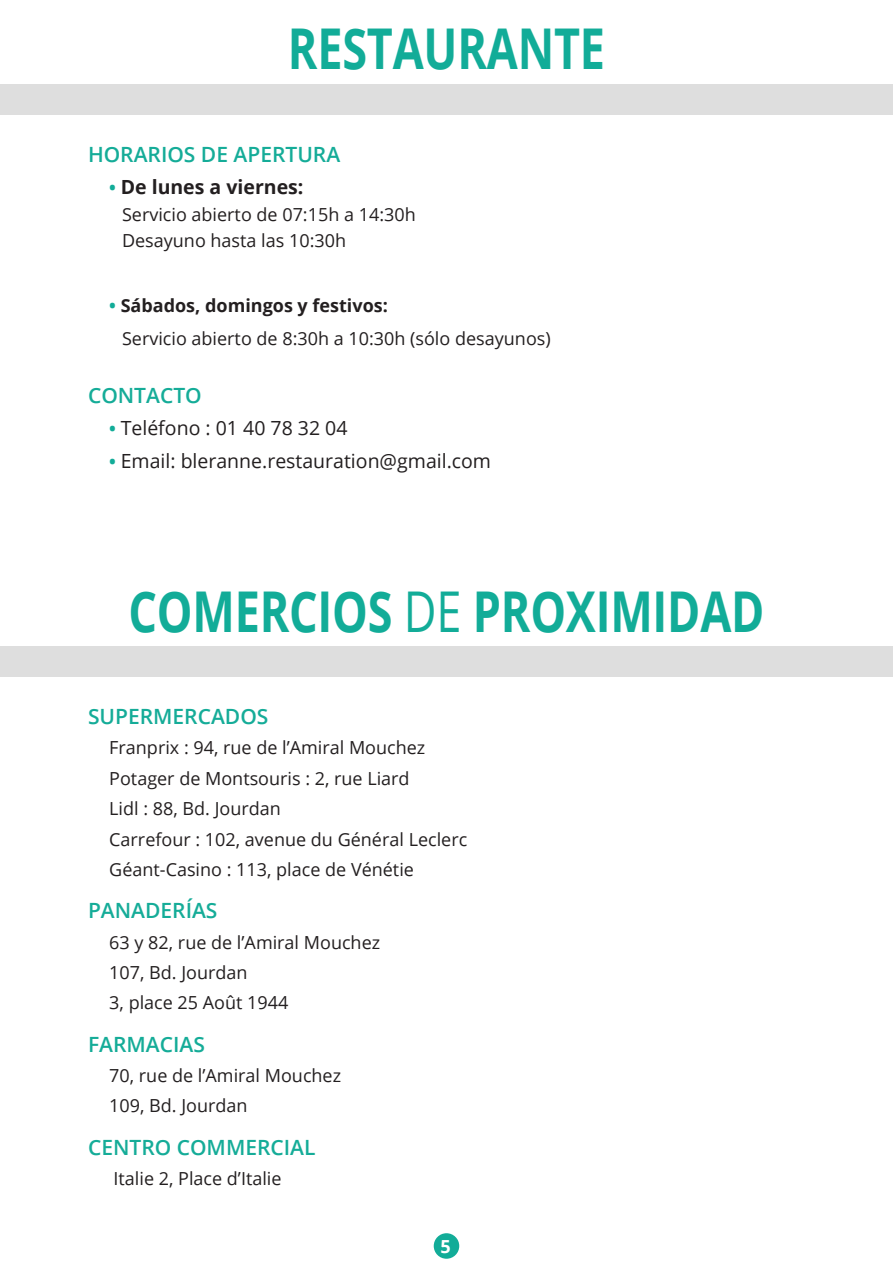
<style>
.page{position:relative;width:893px;height:1263px;background:#fff}
.page>*{position:absolute;margin:0;border:0;box-sizing:border-box;transform-origin:0 0}
.t1{font:700 56.25px "Open Sans";letter-spacing:-.005em;color:#12ac98;scale:.8 1}
.titre4{font:600 21px "Open Sans";color:#15ac98}
.contenu_1{font:19.5px "Open Sans";color:#231f20}
.contenu_1-2{font:700 19.5px "Open Sans";color:#231f20}
.contenu_1-3{font:18px "Open Sans";color:#231f20}
.contenu_1-4{font:700 18px "Open Sans";color:#231f20}
.titre4-2{font:18px "Open Sans";color:#231f20}
.t2{font:700 18px "Open Sans";color:#fff}
.s1{font-size:18px;color:#12ac98}
.s2{color:#12ac98}
.s3{font-weight:700;font-size:18px;color:#12ac98}
.s4{font-weight:400}
</style>
<div class="page">
<div style="left:0;top:84px;width:893px;height:31px;background:#dedede"></div>
<div style="left:0;top:646px;width:893px;height:31px;background:#dedede"></div>
<div style="left:434px;top:1233px;width:25px;height:26px;background:#12ac98;border-radius:50%"></div>
<p class="t1" style="left:288px;top:9px;width:398px">RESTAURANTE</p>
<p class="titre4" style="left:88px;top:140px;width:254px">HORARIOS DE APERTURA</p>
<p class="contenu_1-2" style="left:109px;top:173px;width:196px"><span class="s1">•</span> De lunes a viernes:</p>
<p class="contenu_1-3" style="left:122px;top:202px;width:295px">Servicio abierto de 07:15h a 14:30h</p>
<p class="contenu_1-3" style="left:122px;top:228px;width:226px">Desayuno hasta las 10:30h</p>
<p class="contenu_1-4" style="left:109px;top:293px;width:280px"><span class="s2">•</span> Sábados, domingos y festivos:</p>
<p class="contenu_1-3" style="left:122px;top:326px;width:430px">Servicio abierto de 8:30h a 10:30h (sólo desayunos)</p>
<p class="titre4" style="left:88px;top:381px;width:115px">CONTACTO</p>
<p class="contenu_1" style="left:109px;top:415px;width:240px"><span class="s3">•</span> Teléfono : 01 40 78 32 04</p>
<p class="contenu_1" style="left:109px;top:447px;width:383px"><span class="s3">•</span> Email: bleranne.restauration@gmail.com</p>
<p class="t1" style="left:128px;top:571px;width:796px">COMERCIOS <span class="s4">DE</span> PROXIMIDAD</p>
<p class="titre4" style="left:88px;top:702px;width:182px">SUPERMERCADOS</p>
<p class="contenu_1-3" style="left:109px;top:736px;width:318px">Franprix : 94, rue de l’Amiral Mouchez</p>
<p class="contenu_1-3" style="left:109px;top:766px;width:302px">Potager de Montsouris : 2, rue Liard</p>
<p class="contenu_1-3" style="left:109px;top:796px;width:173px">Lidl : 88, Bd. Jourdan</p>
<p class="contenu_1-3" style="left:109px;top:827px;width:359px">Carrefour : 102, avenue du Général Leclerc</p>
<p class="contenu_1-3" style="left:109px;top:857px;width:306px">Géant-Casino : 113, place de Vénétie</p>
<p class="titre4" style="left:88px;top:896px;width:131px">PANADERÍAS</p>
<p class="contenu_1-3" style="left:109px;top:930px;width:272px">63 y 82, rue de l’Amiral Mouchez</p>
<p class="contenu_1-3" style="left:109px;top:960px;width:140px">107, Bd. Jourdan</p>
<p class="contenu_1-3" style="left:109px;top:990px;width:181px">3, place 25 Août 1944</p>
<p class="titre4" style="left:88px;top:1029px;width:118px">FARMACIAS</p>
<p class="contenu_1-3" style="left:109px;top:1063px;width:233px">70, rue de l’Amiral Mouchez</p>
<p class="contenu_1-3" style="left:109px;top:1093px;width:140px">109, Bd. Jourdan</p>
<p class="titre4" style="left:88px;top:1132px;width:229px">CENTRO COMMERCIAL</p>
<p class="titre4-2" style="left:114px;top:1166px;width:170px">Italie 2, Place d’Italie</p>
<p class="t2" style="left:441px;top:1234px;width:12px">5</p>
</div>
